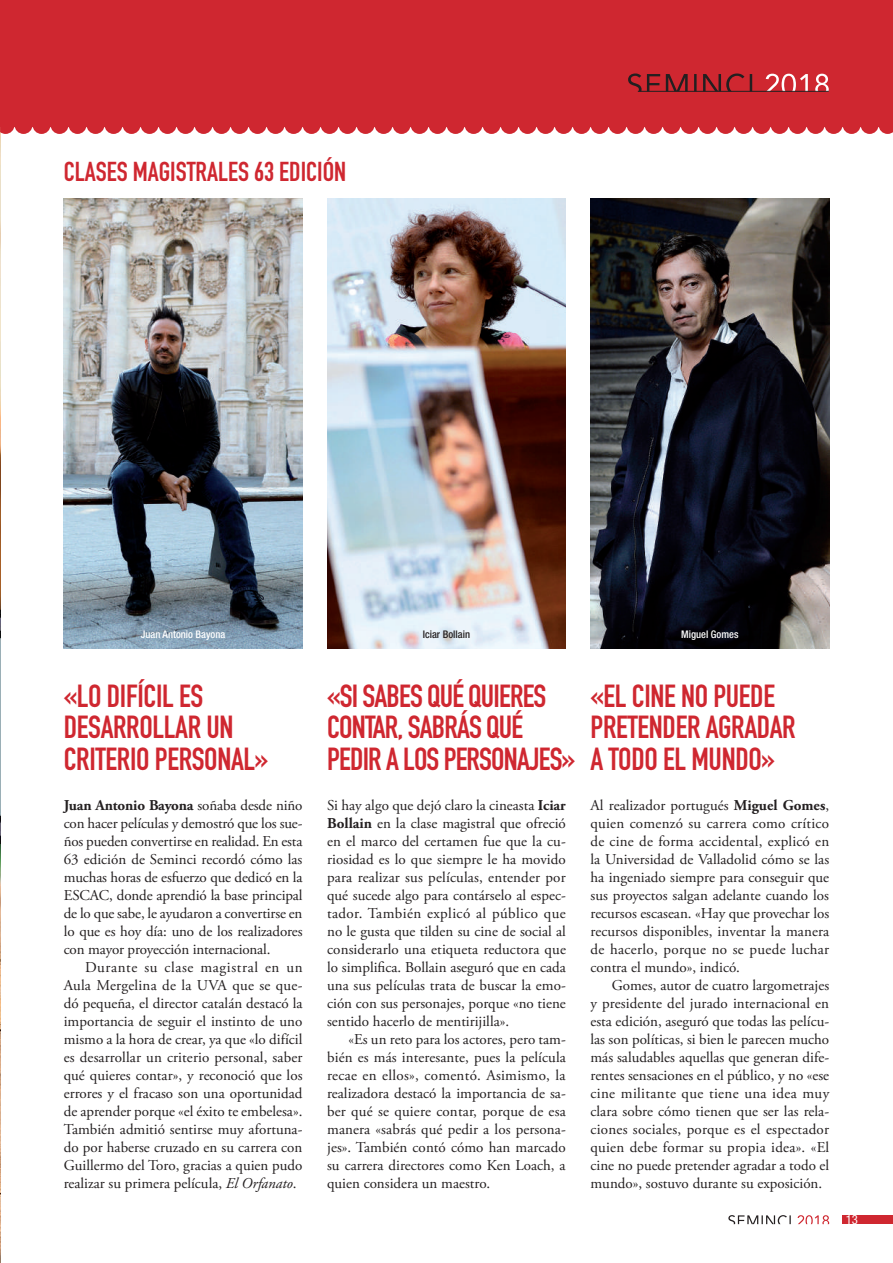
<style>
.page{position:relative;width:893px;height:1263px;background:#fff}
.page>*{position:absolute;margin:0;border:0;box-sizing:border-box;transform-origin:0 0}
.t1{font:31.5px/31.5px "DIN Engschrift Std";letter-spacing:-.01em;color:#cf2730}
.t2{font:27px "DIN Engschrift Std";color:#cf2730}
.t3{font:15px/18px "Adobe Garamond Pro";color:#231f20;text-align:justify}
.t4{font:condensed 12.75px "Helvetica Neue LT Std";color:#fff}
.t5{font:500 condensed 10.5px "Helvetica Neue LT Std";color:#fff}
.t6{font:500 condensed 10.5px "Helvetica Neue LT Std";color:#231f20}
.s1{font-weight:700}
.s2{font-style:italic}
</style>
<div class="page">
<div style="left:843px;top:1215px;width:50px;height:9px;background:#cf2730"></div>
<svg style="left:798px;top:1215px;width:31px;height:9px"></svg>
<svg style="left:728px;top:1215px;width:63px;height:9px"></svg>
<img style="left:0;top:134px;width:1px;height:1129px">
<div style="left:0;top:0;width:893px;height:126px;background:#cf2730"></div>
<svg style="left:766px;top:74px;width:63px;height:17px"></svg>
<svg style="left:628px;top:73px;width:124px;height:18px"></svg>
<hr style="left:638px;top:91px;width:191px;height:1px;background:#231f20">
<svg style="left:0;top:126px;width:893px;height:8px"></svg>
<img style="left:590px;top:198px;width:239px;height:450px">
<img style="left:327px;top:198px;width:239px;height:450px">
<img style="left:64px;top:198px;width:238px;height:450px">
<h2 class="t2" style="left:64px;top:156px;width:284px">CLASES MAGISTRALES 63 EDICIÓN</h2>
<p class="t5" style="left:141px;top:628px;width:86px">Juan Antonio Bayona</p>
<p class="t6" style="left:423px;top:628px;width:49px">Iciar Bollain</p>
<p class="t5" style="left:681px;top:628px;width:59px">Miguel Gomes</p>
<h1 class="t1" style="left:64px;top:680px;width:206px">«LO DIFÍCIL ES<br>DESARROLLAR UN<br>CRITERIO PERSONAL»</h1>
<h1 class="t1" style="left:327px;top:680px;width:249px">«SI SABES QUÉ QUIERES<br>CONTAR, SABRÁS QUÉ<br>PEDIR A LOS PERSONAJES»</h1>
<h1 class="t1" style="left:590px;top:680px;width:207px">«EL CINE NO PUEDE<br>PRETENDER AGRADAR<br>A TODO EL MUNDO»</h1>
<p class="t3" style="left:64px;top:797px;width:240px"><span class="s1">Juan Antonio Bayona</span> soñaba desde niño con hacer películas y demostró que los sue&shy;ños pueden convertirse en realidad. En esta 63 edición de Seminci recordó cómo las muchas horas de esfuerzo que dedicó en la ESCAC, donde aprendió la base principal de lo que sabe, le ayudaron a convertirse en lo que es hoy día: uno de los realizadores con mayor proyección internacional.</p>
<p class="t3" style="left:64px;top:959px;width:240px;text-indent:21px">Durante su clase magistral en un Aula Mergelina de la UVA que se que&shy;dó pequeña, el director catalán destacó la importancia de seguir el instinto de uno mismo a la hora de crear, ya que «lo difícil es desarrollar un criterio personal, saber qué quieres contar», y reconoció que los errores y el fracaso son una oportunidad de aprender porque «el éxito te embelesa».<br>También admitió sentirse muy afortuna&shy;do por haberse cruzado en su carrera con Guillermo del Toro, gracias a quien pudo realizar su primera película, <span class="s2">El Orfanato</span>.</p>
<p class="t3" style="left:327px;top:797px;width:240px">Si hay algo que dejó claro la cineasta <span class="s1">Iciar Bollain</span> en la clase magistral que ofreció en el marco del certamen fue que la cu&shy;riosidad es lo que siempre le ha movido para realizar sus películas, entender por qué sucede algo para contárselo al espec&shy;tador. También explicó al público que no le gusta que tilden su cine de social al considerarlo una etiqueta reductora que lo simplifica. Bollain aseguró que en cada una sus películas trata de buscar la emo&shy;ción con sus personajes, porque «no tiene sentido hacerlo de mentirijilla».</p>
<p class="t3" style="left:327px;top:1031px;width:240px;text-indent:21px">«Es un reto para los actores, pero tam&shy;bién es más interesante, pues la película recae en ellos», comentó. Asimismo, la realizadora destacó la importancia de sa&shy;ber qué se quiere contar, porque de esa manera «sabrás qué pedir a los persona&shy;jes». También contó cómo han marcado su carrera directores como Ken Loach, a quien considera un maestro.</p>
<p class="t3" style="left:590px;top:797px;width:240px">Al realizador portugués <span class="s1">Miguel Gomes</span>, quien comenzó su carrera como crítico de cine de forma accidental, explicó en la Universidad de Valladolid cómo se las ha ingeniado siempre para conseguir que sus proyectos salgan adelante cuando los recursos escasean. «Hay que provechar los recursos disponibles, inventar la manera de hacerlo, porque no se puede luchar contra el mundo», indicó.</p>
<p class="t3" style="left:590px;top:977px;width:240px;text-indent:21px">Gomes, autor de cuatro largometrajes y presidente del jurado internacional en esta edición, aseguró que todas las pelícu&shy;las son políticas, si bien le parecen mucho más saludables aquellas que generan dife&shy;rentes sensaciones en el público, y no «ese cine militante que tiene una idea muy clara sobre cómo tienen que ser las rela&shy;ciones sociales, porque es el espectador quien debe formar su propia idea». «El cine no puede pretender agradar a todo el mundo», sostuvo durante su exposición.</p>
<p class="t4" style="left:846px;top:1212px;width:14px">13</p>
</div>
